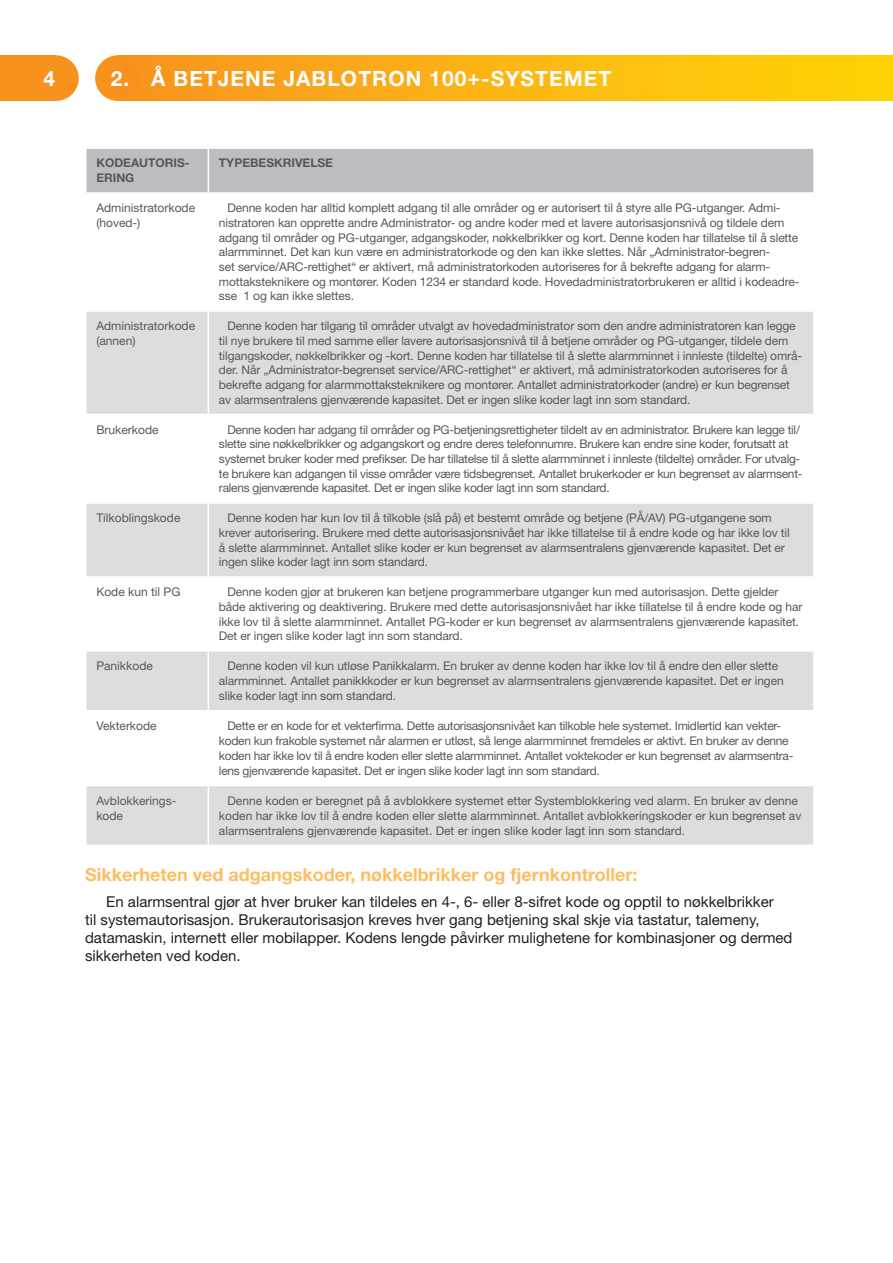
<style>
.page{position:relative;width:893px;height:1263px;background:#fff}
.page>*{position:absolute;margin:0;border:0;box-sizing:border-box;transform-origin:0 0}
.t1{font:700 21px "Helvetica Neue CE";letter-spacing:.05em;color:#fff}
.t2{font:700 18px "Helvetica Neue LT Pro";color:#fdbe62}
.t3{font:15px/18px "Helvetica Neue LT Pro";color:#231f20}
.t4{font:12px/14.7px "Helvetica Neue LT Pro";letter-spacing:-.01em;color:#57585a}
.t5{font:700 12px/15px "Helvetica Neue LT Pro";color:#57585a}
</style>
<div class="page">
<div style="left:0;top:55px;width:56px;height:46px;background:#f7931d"></div>
<div style="left:33px;top:55px;width:46px;height:46px;background:#f7931d;border-radius:50%"></div>
<div style="left:118px;top:55px;width:775px;height:46px;background:linear-gradient(to right,#f79421,#ffd606)"></div>
<div style="left:95px;top:55px;width:46px;height:46px;background:#f7931d;border-radius:50%"></div>
<div style="left:87px;top:149px;width:726px;height:43px;background:#bcbdc0"></div>
<svg style="left:87px;top:312px;width:726px;height:533px;fill:#dcdddf"></svg>
<hr style="left:208px;top:149px;width:1px;height:43px;background:#fff">
<hr style="left:85px;top:414px;width:123px;height:1px;background:#fff">
<hr style="left:208px;top:312px;width:1px;height:102px;background:#fff">
<hr style="left:208px;top:415px;width:1px;height:87px;background:#fff">
<hr style="left:208px;top:414px;width:607px;height:1px;background:#fff">
<hr style="left:85px;top:502px;width:123px;height:2px;background:#fff">
<hr style="left:208px;top:504px;width:1px;height:72px;background:#fff">
<hr style="left:208px;top:502px;width:607px;height:2px;background:#fff">
<hr style="left:85px;top:576px;width:123px;height:2px;background:#fff">
<hr style="left:208px;top:578px;width:1px;height:72px;background:#fff">
<hr style="left:208px;top:576px;width:607px;height:2px;background:#fff">
<hr style="left:85px;top:650px;width:123px;height:2px;background:#fff">
<hr style="left:85px;top:710px;width:123px;height:1px;background:#fff">
<hr style="left:85px;top:785px;width:123px;height:1px;background:#fff">
<hr style="left:208px;top:652px;width:1px;height:58px;background:#fff">
<hr style="left:208px;top:711px;width:1px;height:74px;background:#fff">
<hr style="left:208px;top:786px;width:1px;height:59px;background:#fff">
<hr style="left:208px;top:650px;width:607px;height:2px;background:#fff">
<hr style="left:208px;top:710px;width:607px;height:1px;background:#fff">
<hr style="left:208px;top:785px;width:607px;height:1px;background:#fff">
<h1 class="t1" style="left:44px;top:71px;width:13px">4</h1>
<h1 class="t1" style="left:111px;top:71px;width:502px">2. Å BETJENE JABLOTRON 100+-SYSTEMET</h1>
<p class="t5" style="left:96px;top:157px;width:95px">KODEAUTORIS-<br>ERING</p>
<p class="t5" style="left:219px;top:157px;width:116px">TYPEBESKRIVELSE</p>
<p class="t4" style="left:96px;top:202px;width:100px">Administratorkode (hoved-)</p>
<p class="t4" style="left:219px;top:202px;width:582px;text-indent:9px">Denne koden har alltid komplett adgang til alle områder og er autorisert til å styre alle PG-utganger. Admi&shy;nistratoren kan opprette andre Administrator- og andre koder med et lavere autorisasjonsnivå og tildele dem adgang til områder og PG-utganger, adgangskoder, nøkkelbrikker og kort. Denne koden har tillatelse til å slette alarmminnet. Det kan kun være en administratorkode og den kan ikke slettes. Når „Administrator-begren-<br>set service/ARC-rettighet“ er aktivert, må administratorkoden autoriseres for å bekrefte adgang for alarm&shy;mottaksteknikere og montører. Koden 1234 er standard kode. Hovedadministratorbrukeren er alltid i kodeadre&shy;sse 1 og kan ikke slettes.</p>
<p class="t4" style="left:96px;top:320px;width:100px">Administratorkode (annen)</p>
<p class="t4" style="left:219px;top:320px;width:584px;text-indent:9px">Denne koden har tilgang til områder utvalgt av hovedadministrator som den andre administratoren kan legge til nye brukere til med samme eller lavere autorisasjonsnivå til å betjene områder og PG-utganger, tildele dem tilgangskoder, nøkkelbrikker og -kort. Denne koden har tillatelse til å slette alarmminnet i innleste (tildelte) områ&shy;der. Når „Administrator-begrenset service/ARC-rettighet“ er aktivert, må administratorkoden autoriseres for å bekrefte adgang for alarmmottaksteknikere og montører. Antallet administratorkoder (andre) er kun begrenset av alarmsentralens gjenværende kapasitet. Det er ingen slike koder lagt inn som standard.</p>
<p class="t4" style="left:96px;top:423px;width:64px">Brukerkode</p>
<p class="t4" style="left:219px;top:423px;width:585px;text-indent:9px">Denne koden har adgang til områder og PG-betjeningsrettigheter tildelt av en administrator. Brukere kan legge til/ slette sine nøkkelbrikker og adgangskort og endre deres telefonnumre. Brukere kan endre sine koder, forutsatt at systemet bruker koder med prefikser. De har tillatelse til å slette alarmminnet i innleste (tildelte) områder. For utvalg&shy;te brukere kan adgangen til visse områder være tidsbegrenset. Antallet brukerkoder er kun begrenset av alarmsent&shy;ralens gjenværende kapasitet. Det er ingen slike koder lagt inn som standard.</p>
<p class="t4" style="left:96px;top:512px;width:86px">Tilkoblingskode</p>
<p class="t4" style="left:219px;top:512px;width:572px;text-indent:9px">Denne koden har kun lov til å tilkoble (slå på) et bestemt område og betjene (PÅ/AV) PG-utgangene som krever autorisering. Brukere med dette autorisasjonsnivået har ikke tillatelse til å endre kode og har ikke lov til å slette alarmminnet. Antallet slike koder er kun begrenset av alarmsentralens gjenværende kapasitet. Det er ingen slike koder lagt inn som standard.</p>
<p class="t4" style="left:96px;top:586px;width:86px">Kode kun til PG</p>
<p class="t4" style="left:219px;top:586px;width:585px;text-indent:9px">Denne koden gjør at brukeren kan betjene programmerbare utganger kun med autorisasjon. Dette gjelder både aktivering og deaktivering. Brukere med dette autorisasjonsnivået har ikke tillatelse til å endre kode og har ikke lov til å slette alarmminnet. Antallet PG-koder er kun begrenset av alarmsentralens gjenværende kapasitet.<br>Det er ingen slike koder lagt inn som standard.</p>
<p class="t4" style="left:96px;top:660px;width:58px">Panikkode</p>
<p class="t4" style="left:219px;top:659px;width:566px;text-indent:9px">Denne koden vil kun utløse Panikkalarm. En bruker av denne koden har ikke lov til å endre den eller slette alarmminnet. Antallet panikkkoder er kun begrenset av alarmsentralens gjenværende kapasitet. Det er ingen slike koder lagt inn som standard.</p>
<p class="t4" style="left:96px;top:719px;width:62px">Vekterkode</p>
<p class="t4" style="left:219px;top:719px;width:576px;text-indent:9px">Dette er en kode for et vekterfirma. Dette autorisasjonsnivået kan tilkoble hele systemet. Imidlertid kan vekter&shy;koden kun frakoble systemet når alarmen er utløst, så lenge alarmminnet fremdeles er aktivt. En bruker av denne koden har ikke lov til å endre koden eller slette alarmminnet. Antallet voktekoder er kun begrenset av alarmsentra&shy;lens gjenværende kapasitet. Det er ingen slike koder lagt inn som standard.</p>
<p class="t4" style="left:96px;top:794px;width:82px">Avblokkerings&shy;kode</p>
<p class="t4" style="left:219px;top:794px;width:584px;text-indent:9px">Denne koden er beregnet på å avblokkere systemet etter Systemblokkering ved alarm. En bruker av denne koden har ikke lov til å endre koden eller slette alarmminnet. Antallet avblokkeringskoder er kun begrenset av alarmsentralens gjenværende kapasitet. Det er ingen slike koder lagt inn som standard.</p>
<h2 class="t2" style="left:85px;top:868px;width:554px">Sikkerheten ved adgangskoder, nøkkelbrikker og fjernkontroller:</h2>
<p class="t3" style="left:85px;top:894px;width:709px;text-indent:21px">En alarmsentral gjør at hver bruker kan tildeles en 4-, 6- eller 8-sifret kode og opptil to nøkkelbrikker<br>til systemautorisasjon. Brukerautorisasjon kreves hver gang betjening skal skje via tastatur, talemeny, datamaskin, internett eller mobilapper. Kodens lengde påvirker mulighetene for kombinasjoner og dermed sikkerheten ved koden.</p>
</div>
